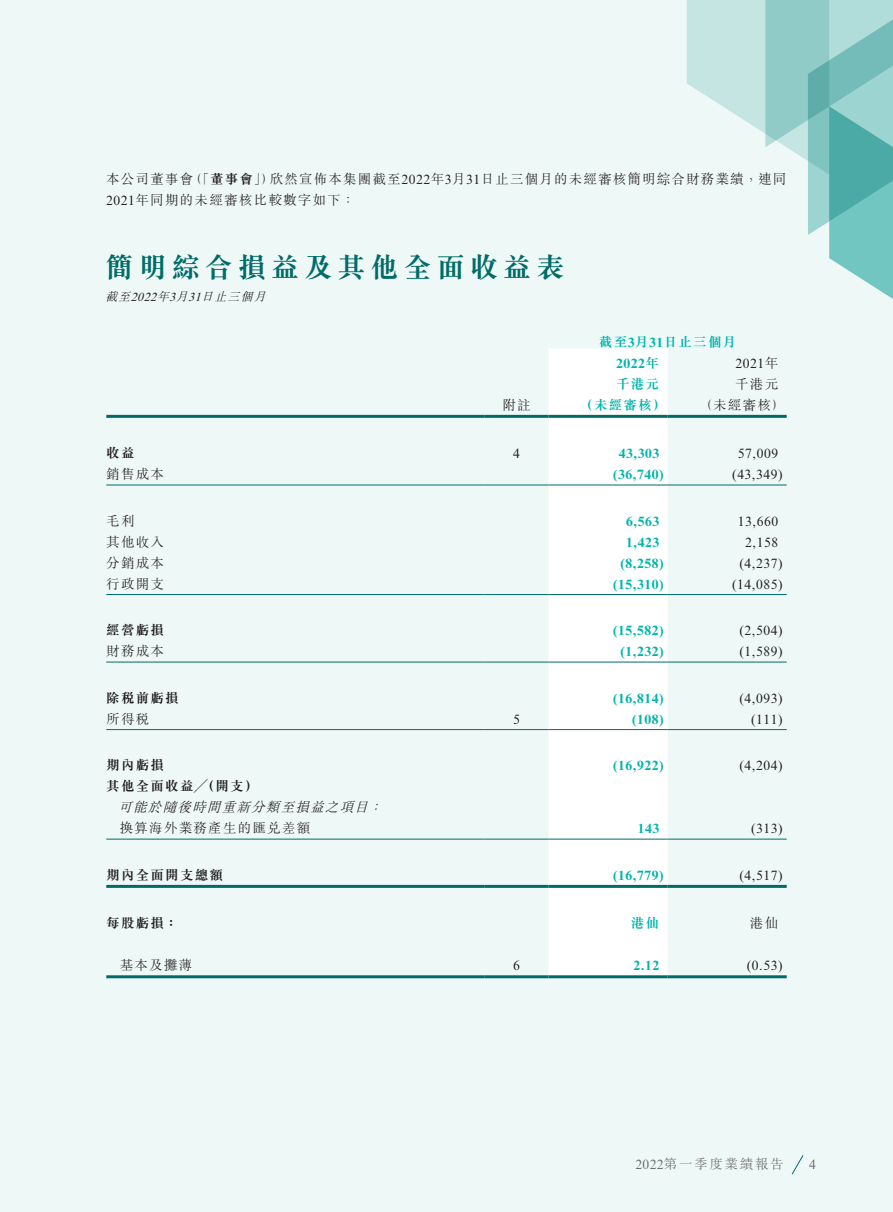
<style>
.page{position:relative;width:893px;height:1212px;background:#eef8f7}
.page>*{position:absolute;margin:0;border:0;box-sizing:border-box;transform-origin:0 0}
.t1{font:700 28.5px "M Sung HK";letter-spacing:.165em;color:#006c67}
.t2{font:300 13.5px/21px "M Sung HK";letter-spacing:.09em;color:#231f20}
.t3{font:13.5px "Times New Roman MT Std";letter-spacing:.045em;color:#231f20}
.t4{font:700 13.5px "Times New Roman MT Std";letter-spacing:.045em;color:#00b4ac}
.t5{font:700 13.5px/21px "M Sung HK";letter-spacing:.095em;color:#231f20}
.t6{font:700 13.5px "M Sung HK";letter-spacing:.09em;color:#00b4ac}
.t7{font:italic 300 13.5px "M Sung HK";color:#231f20}
.t8{font:300 13.5px "M Sung HK";letter-spacing:.125em;color:#6c6d70}
.t9{font:13.5px "Times New Roman MT Std";color:#6c6d70}
.t10{font:italic 300 12px "M Sung HK";color:#231f20}
.t11{font:italic 12px "Times New Roman MT Std";color:#231f20}
.s1{font-family:"Times New Roman MT Std";font-weight:400}
.s2{font-weight:700}
.s3{font-family:"Times New Roman MT Std"}
.s4{font-family:"M Sung HK"}
.s5{font-family:"M Sung HK";font-weight:300}
</style>
<div class="page">
<svg style="left:687px;top:0;width:206px;height:299px"></svg>
<svg style="left:791px;top:1155px;width:13px;height:20px"></svg>
<div style="left:549px;top:349px;width:119px;height:626px;background:#fff"></div>
<hr style="left:106px;top:415px;width:379px;height:3px;background:#006c67">
<hr style="left:485px;top:415px;width:64px;height:3px;background:#006c67">
<hr style="left:549px;top:415px;width:119px;height:3px;background:#006c67">
<hr style="left:668px;top:415px;width:119px;height:3px;background:#006c67">
<hr style="left:106px;top:485px;width:379px;height:1px;background:#006c67">
<hr style="left:485px;top:485px;width:64px;height:1px;background:#006c67">
<hr style="left:549px;top:485px;width:119px;height:1px;background:#006c67">
<hr style="left:668px;top:485px;width:119px;height:1px;background:#006c67">
<hr style="left:106px;top:594px;width:379px;height:1px;background:#006c67">
<hr style="left:485px;top:594px;width:64px;height:1px;background:#006c67">
<hr style="left:549px;top:594px;width:119px;height:1px;background:#006c67">
<hr style="left:668px;top:594px;width:119px;height:1px;background:#006c67">
<hr style="left:106px;top:662px;width:379px;height:1px;background:#006c67">
<hr style="left:485px;top:662px;width:64px;height:1px;background:#006c67">
<hr style="left:549px;top:662px;width:119px;height:1px;background:#006c67">
<hr style="left:668px;top:662px;width:119px;height:1px;background:#006c67">
<hr style="left:106px;top:729px;width:379px;height:1px;background:#006c67">
<hr style="left:485px;top:729px;width:64px;height:1px;background:#006c67">
<hr style="left:549px;top:729px;width:119px;height:1px;background:#006c67">
<hr style="left:668px;top:729px;width:119px;height:1px;background:#006c67">
<hr style="left:106px;top:839px;width:379px;height:1px;background:#006c67">
<hr style="left:485px;top:839px;width:64px;height:1px;background:#006c67">
<hr style="left:549px;top:839px;width:119px;height:1px;background:#006c67">
<hr style="left:668px;top:839px;width:119px;height:1px;background:#006c67">
<hr style="left:106px;top:885px;width:379px;height:3px;background:#006c67">
<hr style="left:485px;top:885px;width:64px;height:3px;background:#006c67">
<hr style="left:549px;top:885px;width:119px;height:3px;background:#006c67">
<hr style="left:668px;top:885px;width:119px;height:3px;background:#006c67">
<hr style="left:106px;top:975px;width:379px;height:3px;background:#006c67">
<hr style="left:485px;top:975px;width:64px;height:3px;background:#006c67">
<hr style="left:549px;top:975px;width:119px;height:3px;background:#006c67">
<hr style="left:668px;top:975px;width:119px;height:3px;background:#006c67">
<p class="t2" style="left:270px;top:168px;width:518px">欣然宣佈本集團截至<span class="s1">2022</span>年月<span class="s1">3 31</span>日止三個月的未經審核簡明綜合財務業績，連同</p>
<p class="t2" style="left:106px;top:168px;width:250px">本公司董事會<br><span class="s1">2021</span>年同期的未經審核比較數字如下：</p>
<p class="t2" style="left:189px;top:168px;width:87px">（「<span class="s2">董事會</span>」）</p>
<h1 class="t1" style="left:105px;top:248px;width:461px">簡明綜合損益及其他全面收益表</h1>
<p class="t10" style="left:201px;top:288px;width:70px">日止三個月</p>
<p class="t10" style="left:105px;top:288px;width:31px">截至</p>
<p class="t10" style="left:157px;top:288px;width:18px">年</p>
<p class="t10" style="left:169px;top:288px;width:24px">月<span class="s1">3</span></p>
<p class="t11" style="left:188px;top:290px;width:18px">31</p>
<p class="t11" style="left:131px;top:290px;width:31px">2022</p>
<p class="t6" style="left:599px;top:332px;width:139px">截至月<span class="s3">3 31</span>日止三個月</p>
<p class="t4" style="left:616px;top:355px;width:44px">2022<span class="s4">年</span></p>
<p class="t3" style="left:735px;top:355px;width:44px">2021<span class="s5">年</span></p>
<p class="t6" style="left:616px;top:374px;width:44px">千港元</p>
<p class="t2" style="left:735px;top:373px;width:44px">千港元</p>
<p class="t2" style="left:502px;top:394px;width:30px">附註</p>
<p class="t6" style="left:580px;top:395px;width:87px">（未經審核）</p>
<p class="t2" style="left:699px;top:394px;width:87px">（未經審核(</p>
<p class="t5" style="left:106px;top:442px;width:30px">收益</p>
<p class="t3" style="left:513px;top:446px;width:8px">4</p>
<p class="t4" style="left:619px;top:445px;width:42px">43,303</p>
<p class="t3" style="left:738px;top:446px;width:42px">57,009</p>
<p class="t2" style="left:106px;top:463px;width:59px">銷售成本</p>
<p class="t4" style="left:613px;top:466px;width:52px">)36,740(</p>
<p class="t3" style="left:732px;top:467px;width:52px">)43,349(</p>
<p class="t2" style="left:106px;top:510px;width:30px">毛利</p>
<p class="t4" style="left:626px;top:513px;width:34px">6,563</p>
<p class="t3" style="left:738px;top:513px;width:42px">13,660</p>
<p class="t2" style="left:106px;top:531px;width:59px">其他收入</p>
<p class="t4" style="left:626px;top:534px;width:34px">1,423</p>
<p class="t3" style="left:745px;top:534px;width:34px">2,158</p>
<p class="t2" style="left:106px;top:552px;width:59px">分銷成本</p>
<p class="t4" style="left:620px;top:555px;width:45px">)8,258(</p>
<p class="t3" style="left:740px;top:555px;width:45px">)4,237(</p>
<p class="t2" style="left:106px;top:573px;width:59px">行政開支</p>
<p class="t4" style="left:613px;top:576px;width:52px">)15,310(</p>
<p class="t3" style="left:732px;top:576px;width:52px">)14,085(</p>
<p class="t5" style="left:106px;top:619px;width:59px">經營虧損</p>
<p class="t4" style="left:613px;top:622px;width:52px">)15,582(</p>
<p class="t3" style="left:740px;top:623px;width:45px">)2,504(</p>
<p class="t2" style="left:106px;top:640px;width:59px">財務成本</p>
<p class="t4" style="left:620px;top:643px;width:45px">)1,232(</p>
<p class="t3" style="left:740px;top:644px;width:45px">)1,589(</p>
<p class="t5" style="left:106px;top:687px;width:74px">除稅前虧損</p>
<p class="t4" style="left:613px;top:690px;width:52px">)16,814(</p>
<p class="t3" style="left:740px;top:690px;width:45px">)4,093(</p>
<p class="t2" style="left:106px;top:708px;width:44px">所得稅</p>
<p class="t3" style="left:513px;top:711px;width:8px">5</p>
<p class="t4" style="left:632px;top:711px;width:33px">)108(</p>
<p class="t3" style="left:751px;top:711px;width:33px">)111(</p>
<p class="t5" style="left:106px;top:754px;width:153px">期內虧損<br>其他全面收益╱（開支(</p>
<p class="t4" style="left:613px;top:757px;width:52px">)16,922(</p>
<p class="t3" style="left:740px;top:758px;width:45px">)4,204(</p>
<p class="t7" style="left:118px;top:798px;width:256px">可能於隨後時間重新分類至損益之項目</p>
<p class="t7" style="left:368px;top:798px;width:20px">：</p>
<p class="t2" style="left:120px;top:817px;width:192px">換算海外業務產生的匯兌差額</p>
<p class="t4" style="left:638px;top:820px;width:23px">143</p>
<p class="t3" style="left:751px;top:821px;width:33px">)313(</p>
<p class="t5" style="left:106px;top:864px;width:118px">期內全面開支總額</p>
<p class="t4" style="left:613px;top:867px;width:52px">)16,779(</p>
<p class="t3" style="left:740px;top:867px;width:45px">)4,517(</p>
<p class="t5" style="left:106px;top:912px;width:73px">每股虧損：</p>
<p class="t6" style="left:631px;top:914px;width:30px">港仙</p>
<p class="t2" style="left:750px;top:912px;width:30px">港仙</p>
<p class="t2" style="left:120px;top:954px;width:74px">基本及攤薄</p>
<p class="t3" style="left:513px;top:958px;width:8px">6</p>
<p class="t4" style="left:633px;top:957px;width:27px">2.12</p>
<p class="t3" style="left:747px;top:958px;width:37px">)0.53(</p>
<p class="t8" style="left:635px;top:1155px;width:150px"><span class="s1">2022</span>第一季度業績報告</p>
<p class="t9" style="left:809px;top:1157px;width:8px">4</p>
</div>
